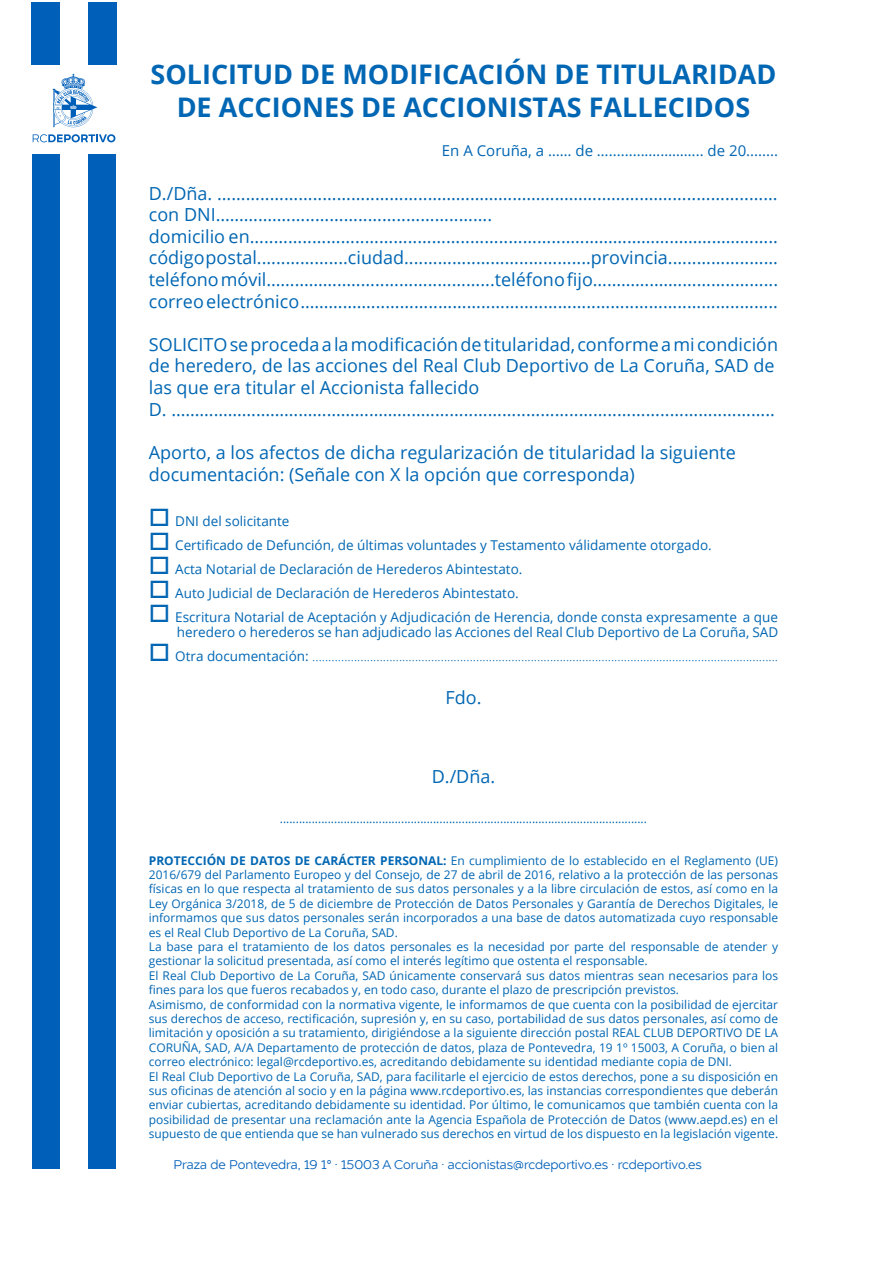
<style>
.page{position:relative;width:893px;height:1263px;background:#fff}
.page>*{position:absolute;margin:0;border:0;box-sizing:border-box;transform-origin:0 0}
.t1{font:700 27px/32.4px "Open Sans";color:#0166b3;text-align:center}
.t2{font:18px/21.6px "Open Sans";color:#0166b3}
.t3{font:15px "Open Sans";color:#0166b3}
.t4{font:13.5px "Open Sans";color:#0166b3}
.t5{font:300 13.5px "Open Sans";color:#0166b3}
.t6{font:300 13.05px "Naste";color:#005fb9}
.t7{font:12px/14.4px "Open Sans";color:#0166b3;text-align:justify}
.s1{font-weight:400}
.s2{font-weight:700}
</style>
<div class="page">
<svg style="left:33px;top:134px;width:82px;height:8px"></svg>
<svg style="left:53px;top:74px;width:44px;height:53px"></svg>
<div style="left:31px;top:2px;width:29px;height:63px;background:#005fb9"></div>
<div style="left:88px;top:2px;width:29px;height:63px;background:#005fb9"></div>
<div style="left:33px;top:155px;width:27px;height:1014px;background:#005fb9"></div>
<div style="left:88px;top:155px;width:27px;height:1014px;background:#005fb9"></div>
<p class="t1" style="left:151px;top:58px;width:627px">SOLICITUD DE MODIFICACIÓN DE TITULARIDAD<br>DE ACCIONES DE ACCIONISTAS FALLECIDOS</p>
<p class="t3" style="left:442px;top:141px;width:338px">En A Coruña, a …… de …..........………….. de 20........</p>
<p class="t2" style="left:149px;top:182px;width:630px">D./Dña. ............................................…………………………………………….......................</p>
<p class="t2" style="left:149px;top:203px;width:345px">con DNI……….……..........................................</p>
<p class="t2" style="left:149px;top:225px;width:631px">domicilio en...................................................................………………………………….....</p>
<p class="t2" style="left:149px;top:247px;width:631px">código postal...................ciudad.......................................provincia.......................</p>
<p class="t2" style="left:149px;top:268px;width:631px">teléfono móvil………………..............................teléfono fijo……………….....................</p>
<p class="t2" style="left:149px;top:290px;width:631px">correo electrónico …………….....................................................................................</p>
<p class="t2" style="left:149px;top:333px;width:631px">SOLICITO se proceda a la modificación de titularidad, conforme a mi condición de heredero, de las acciones del Real Club Deportivo de La Coruña, SAD de</p>
<p class="t2" style="left:149px;top:376px;width:332px">las que era titular el Accionista fallecido</p>
<p class="t2" style="left:149px;top:398px;width:628px">D. ……………………………………………….........................................................................</p>
<p class="t2" style="left:149px;top:441px;width:589px">Aporto, a los afectos de dicha regularización de titularidad la siguiente</p>
<p class="t2" style="left:149px;top:463px;width:488px">documentación: (Señale con X la opción que corresponda)</p>
<p class="t4" style="left:149px;top:512px;width:142px">□ DNI del solicitante</p>
<p class="t4" style="left:149px;top:536px;width:564px">□ Certificado de Defunción, de últimas voluntades y Testamento válidamente otorgado.</p>
<p class="t4" style="left:149px;top:560px;width:375px">□ Acta Notarial de Declaración de Herederos Abintestato.</p>
<p class="t4" style="left:149px;top:584px;width:371px">□ Auto Judicial de Declaración de Herederos Abintestato.</p>
<p class="t4" style="left:149px;top:608px;width:631px">□ Escritura Notarial de Aceptación y Adjudicación de Herencia, donde consta expresamente a que</p>
<p class="t4" style="left:177px;top:623px;width:603px">heredero o herederos se han adjudicado las Acciones del Real Club Deportivo de La Coruña, SAD</p>
<p class="t5" style="left:149px;top:647px;width:631px">□ <span class="s1">Otra documentación:</span> .................................................................................................................................................</p>
<p class="t2" style="left:445px;top:686px;width:37px">Fdo.</p>
<p class="t2" style="left:432px;top:765px;width:65px">D./Dña.</p>
<p class="t7" style="left:280px;top:811px;width:369px">...................................................................................................................</p>
<p class="t7" style="left:149px;top:853px;width:631px"><span class="s2">PROTECCIÓN DE DATOS DE CARÁCTER PERSONAL:</span> En cumplimiento de lo establecido en el Reglamento (UE)<br>2016/679 del Parlamento Europeo y del Consejo, de 27 de abril de 2016, relativo a la protección de las personas físicas en lo que respecta al tratamiento de sus datos personales y a la libre circulación de estos, así como en la Ley Orgánica 3/2018, de 5 de diciembre de Protección de Datos Personales y Garantía de Derechos Digitales, le informamos que sus datos personales serán incorporados a una base de datos automatizada cuyo responsable es el Real Club Deportivo de La Coruña, SAD.</p>
<p class="t7" style="left:149px;top:939px;width:631px">La base para el tratamiento de los datos personales es la necesidad por parte del responsable de atender y gestionar la solicitud presentada, así como el interés legítimo que ostenta el responsable.</p>
<p class="t7" style="left:149px;top:968px;width:631px">El Real Club Deportivo de La Coruña, SAD únicamente conservará sus datos mientras sean necesarios para los fines para los que fueros recabados y, en todo caso, durante el plazo de prescripción previstos.</p>
<p class="t7" style="left:149px;top:997px;width:631px">Asimismo, de conformidad con la normativa vigente, le informamos de que cuenta con la posibilidad de ejercitar sus derechos de acceso, rectificación, supresión y, en su caso, portabilidad de sus datos personales, así como de limitación y oposición a su tratamiento, dirigiéndose a la siguiente dirección postal REAL CLUB DEPORTIVO DE LA CORUÑA, SAD, A/A Departamento de protección de datos, plaza de Pontevedra, 19 1º 15003, A Coruña, o bien al correo electrónico: legal@rcdeportivo.es, acreditando debidamente su identidad mediante copia de DNI.</p>
<p class="t7" style="left:149px;top:1069px;width:631px">El Real Club Deportivo de La Coruña, SAD, para facilitarle el ejercicio de estos derechos, pone a su disposición en sus oficinas de atención al socio y en la página www.rcdeportivo.es, las instancias correspondientes que deberán enviar cubiertas, acreditando debidamente su identidad. Por último, le comunicamos que también cuenta con la posibilidad de presentar una reclamación ante la Agencia Española de Protección de Datos (www.aepd.es) en el supuesto de que entienda que se han vulnerado sus derechos en virtud de los dispuesto en la legislación vigente.</p>
<p class="t6" style="left:174px;top:1155px;width:530px">Praza de Pontevedra, 19 1º · 15003 A Coruña · accionistas@rcdeportivo.es · rcdeportivo.es</p>
</div>
